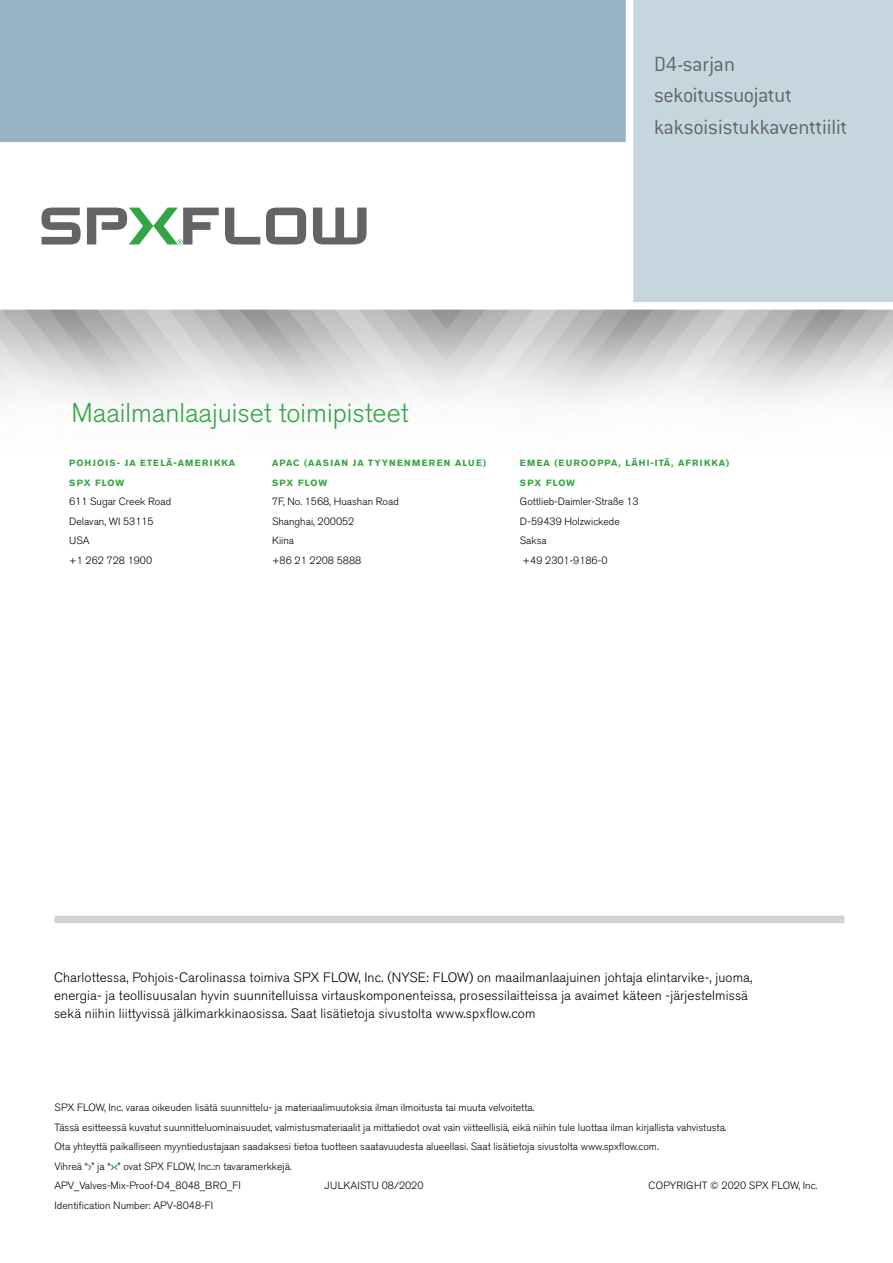
<style>
.page{position:relative;width:893px;height:1263px;background:#fff}
.page>*{position:absolute;margin:0;border:0;box-sizing:border-box;transform-origin:0 0}
.t1{font:300 27px "Akzidenz Grotesk BE";color:#33a544}
.t2{font:300 22.5px/31.5px "Conduit ITC Std";letter-spacing:-.015em;color:#636466}
.t3{font:300 13.5px/18px "Akzidenz Grotesk BE";letter-spacing:.01em;color:#000}
.t4{font:300 10.5px/19.5px "Akzidenz Grotesk BE";color:#000}
.t5{font:700 9px/19.5px "Akzidenz Grotesk BE";letter-spacing:.11em;color:#33a544}
</style>
<div class="page">
<div style="left:0;top:0;width:626px;height:146px;background:#98b4c2"></div>
<div style="left:631px;top:0;width:262px;height:306px;background:#c5d6df"></div>
<div style="left:0;top:142px;width:629px;height:8px;background:#fff"></div>
<div style="left:626px;top:0;width:7px;height:306px;background:#fff"></div>
<div style="left:0;top:302px;width:893px;height:8px;background:#fff"></div>
<svg style="left:41px;top:208px;width:40px;height:36px"></svg>
<svg style="left:266px;top:208px;width:40px;height:36px"></svg>
<svg style="left:225px;top:208px;width:35px;height:36px"></svg>
<svg style="left:313px;top:208px;width:54px;height:36px"></svg>
<svg style="left:87px;top:208px;width:132px;height:36px"></svg>
<div style="left:55px;top:916px;width:789px;height:7px;background:#d1d3d4"></div>
<svg style="left:88px;top:1165px;width:3px;height:5px"></svg>
<svg style="left:111px;top:1165px;width:7px;height:5px"></svg>
<h2 class="t2" style="left:654px;top:48px;width:195px">D4-sarjan sekoitussuojatut kaksoisistukkaventtiilit</h2>
<h1 class="t1" style="left:71px;top:398px;width:339px">Maailmanlaajuiset toimipisteet</h1>
<p class="t5" style="left:69px;top:453px;width:168px">POHJOIS- JA ETELÄ-AMERIKKA<br>SPX FLOW</p>
<p class="t4" style="left:69px;top:492px;width:103px">611 Sugar Creek Road<br>Delavan, WI 53115<br>USA<br>+1 262 728 1900</p>
<p class="t5" style="left:272px;top:453px;width:215px">APAC (AASIAN JA TYYNENMEREN ALUE)<br>SPX FLOW</p>
<p class="t4" style="left:272px;top:492px;width:128px">7F, No. 1568, Huashan Road<br>Shanghai, 200052<br>Kiina<br>+86 21 2208 5888</p>
<p class="t5" style="left:520px;top:453px;width:211px">EMEA (EUROOPPA, LÄHI-ITÄ, AFRIKKA)<br>SPX FLOW</p>
<p class="t4" style="left:520px;top:492px;width:120px">Gottlieb-Daimler-Straße 13<br>D-59439 Holzwickede<br>Saksa<br>+49 2301-9186-0</p>
<p class="t3" style="left:54px;top:969px;width:700px">Charlottessa, Pohjois-Carolinassa toimiva SPX FLOW, Inc. (NYSE: FLOW) on maailmanlaajuinen johtaja elintarvike-, juoma, energia- ja teollisuusalan hyvin suunnitelluissa virtauskomponenteissa, prosessilaitteissa ja avaimet käteen -järjestelmissä sekä niihin liittyvissä jälkimarkkinaosissa. Saat lisätietoja sivustolta www.spxflow.com</p>
<p class="t4" style="left:55px;top:1098px;width:674px">SPX FLOW, Inc. varaa oikeuden lisätä suunnittelu- ja materiaalimuutoksia ilman ilmoitusta tai muuta velvoitetta.<br>Tässä esitteessä kuvatut suunnitteluominaisuudet, valmistusmateriaalit ja mittatiedot ovat vain viitteellisiä, eikä niihin tule luottaa ilman kirjallista vahvistusta.<br>Ota yhteyttä paikalliseen myyntiedustajaan saadaksesi tietoa tuotteen saatavuudesta alueellasi. Saat lisätietoja sivustolta www.spxflow.com.<br>Vihreä “ ” ja “ ” ovat SPX FLOW, Inc.:n tavaramerkkejä.<br>APV_Valves-Mix-Proof-D4_8048_BRO_FI</p>
<p class="t4" style="left:325px;top:1176px;width:100px">JULKAISTU 08/2020</p>
<p class="t4" style="left:649px;top:1176px;width:170px">COPYRIGHT © 2020 SPX FLOW, Inc.</p>
<p class="t4" style="left:55px;top:1196px;width:160px">Identification Number: APV-8048-FI</p>
</div>
